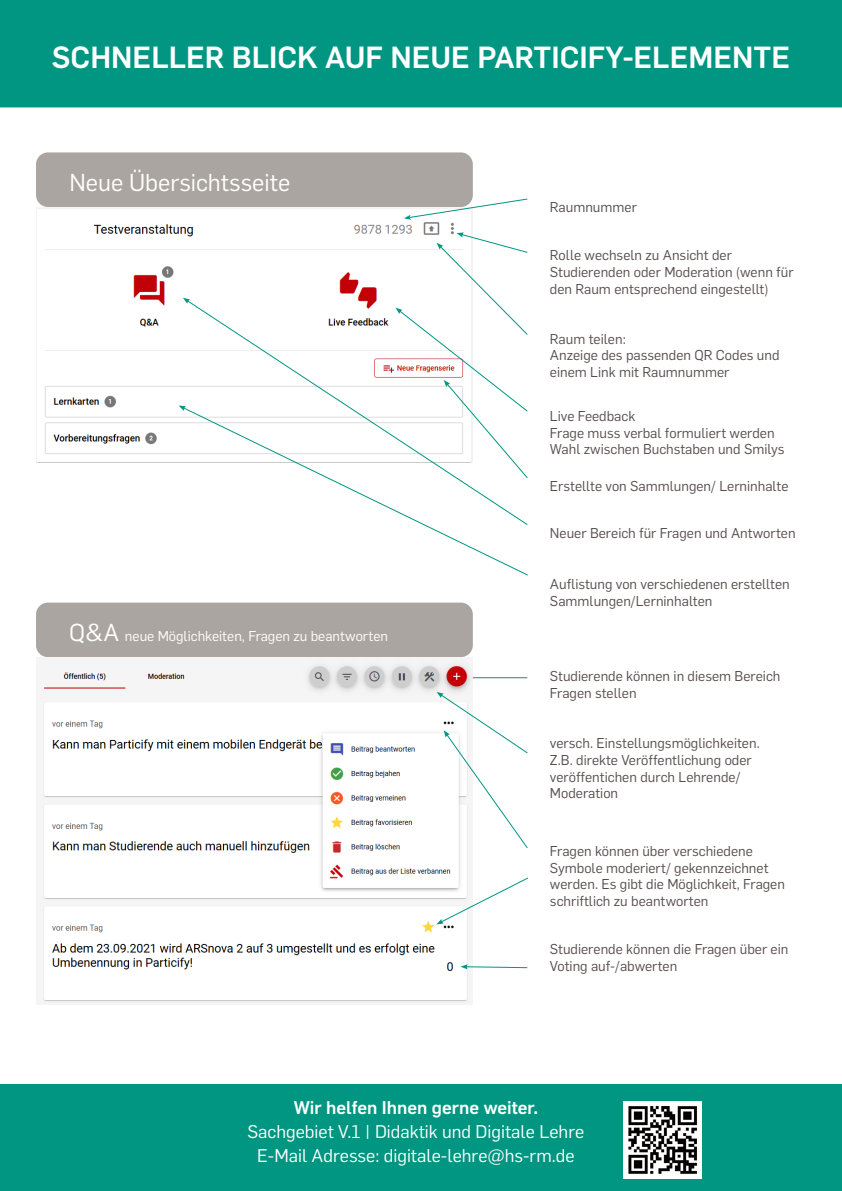
<style>
.page{position:relative;width:842px;height:1191px;background:#fff}
.page>*{position:absolute;margin:0;border:0;box-sizing:border-box;transform-origin:0 0}
.t1{font:500 30px "Flama";color:#fff}
.t2{font:24px "Flama";color:#fff}
.t3{font:18px "Flama";color:#fff}
.t4{font:500 18px "Flama";color:#fff}
.t5{font:14px/16.8px "Flama";color:#574e4c}
.t6{font:14px "Flama";color:#fff}
.s1{font-size:24px}
</style>
<div class="page">
<div style="left:0;top:0;width:841px;height:107px;background:#009682"></div>
<div style="left:0;top:1084px;width:842px;height:107px;background:#009682"></div>
<div style="left:36px;top:152px;width:437px;height:55px;background:#aaa5a0;border-radius:12px"></div>
<div style="left:36px;top:602px;width:437px;height:55px;background:#aaa5a0;border-radius:12px"></div>
<img style="left:36px;top:208px;width:437px;height:254px">
<img style="left:42px;top:658px;width:431px;height:345px">
<svg style="left:404px;top:198px;width:124px;height:22px"></svg>
<svg style="left:395px;top:232px;width:133px;height:67px"></svg>
<svg style="left:186px;top:299px;width:342px;height:107px"></svg>
<svg style="left:183px;top:298px;width:7px;height:6px"></svg>
<svg style="left:182px;top:406px;width:346px;height:170px"></svg>
<svg style="left:179px;top:405px;width:7px;height:6px"></svg>
<hr style="left:473px;top:677px;width:54px;height:1px;background:#009682">
<svg style="left:437px;top:692px;width:91px;height:157px"></svg>
<svg style="left:436px;top:876px;width:92px;height:48px"></svg>
<svg style="left:460px;top:964px;width:68px;height:5px"></svg>
<img style="left:624px;top:1101px;width:77px;height:77px">
<p class="t1" style="left:52px;top:36px;width:740px">SCHNELLER BLICK AUF NEUE PARTICIFY-ELEMENTE</p>
<p class="t2" style="left:69px;top:166px;width:222px">Neue Übersichtsseite</p>
<p class="t6" style="left:69px;top:626px;width:320px"><span class="s1">Q&amp;A</span> neue Möglichkeiten, Fragen zu beantworten</p>
<p class="t5" style="left:550px;top:198px;width:88px">Raumnummer</p>
<p class="t5" style="left:550px;top:246px;width:245px">Rolle wechseln zu Ansicht der<br>Studierenden oder Moderation (wenn für den Raum entsprechend eingestellt)</p>
<p class="t5" style="left:550px;top:329px;width:77px">Raum teilen:</p>
<p class="t5" style="left:550px;top:346px;width:231px">Anzeige des passenden QR Codes und einem Link mit Raumnummer</p>
<p class="t5" style="left:550px;top:406px;width:87px">Live Feedback</p>
<p class="t5" style="left:550px;top:423px;width:226px">Frage muss verbal formuliert werden</p>
<p class="t5" style="left:550px;top:440px;width:236px">Wahl zwischen Buchstaben und Smilys</p>
<p class="t5" style="left:550px;top:477px;width:240px">Erstellte von Sammlungen/ Lerninhalte</p>
<p class="t5" style="left:550px;top:524px;width:247px">Neuer Bereich für Fragen und Antworten</p>
<p class="t5" style="left:550px;top:574px;width:241px">Auflistung von verschiedenen erstellten<br>Sammlungen/Lerninhalten</p>
<p class="t5" style="left:550px;top:667px;width:232px">Studierende können in diesem Bereich<br>Fragen stellen</p>
<p class="t5" style="left:550px;top:734px;width:211px">versch. Einstellungsmöglichkeiten.</p>
<p class="t5" style="left:550px;top:750px;width:203px">Z.B. direkte Veröffentlichung oder veröffentichen durch Lehrende/<br>Moderation</p>
<p class="t5" style="left:550px;top:841px;width:237px">Fragen können über verschiedene Symbole moderiert/ gekennzeichnet werden. Es gibt die Möglichkeit, Fragen schriftlich zu beantworten</p>
<p class="t5" style="left:550px;top:939px;width:240px">Studierende können die Fragen über ein<br>Voting auf-/abwerten</p>
<p class="t4" style="left:294px;top:1095px;width:246px">Wir helfen Ihnen gerne weiter.</p>
<p class="t3" style="left:248px;top:1119px;width:338px">Sachgebiet V.1 | Didaktik und Digitale Lehre</p>
<p class="t3" style="left:257px;top:1143px;width:319px">E-Mail Adresse: digitale-lehre@hs-rm.de</p>
</div>
